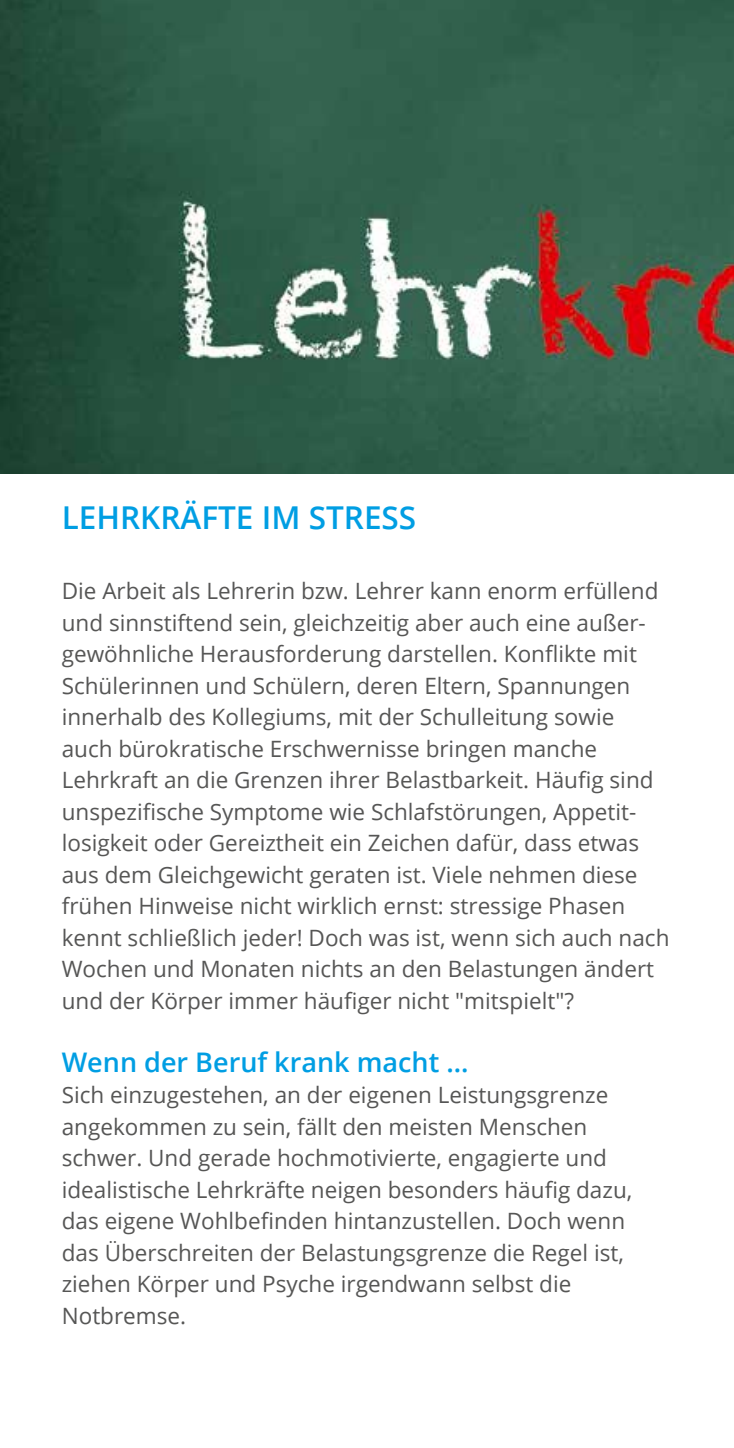
<style>
.page{position:relative;width:734px;height:1448px;background:#fff}
.page>*{position:absolute;margin:0;border:0;box-sizing:border-box;transform-origin:0 0}
.t1{font:600 31.5px "Open Sans";color:#009ee3}
.t2{font:600 27px "Open Sans";color:#009ee3}
.t3{font:22.5px/31.5px "Open Sans";color:#565655}
</style>
<div class="page">
<img style="left:0;top:0;width:733px;height:473px">
<h1 class="t1" style="left:62px;top:496px;width:356px">LEHRKRÄFTE IM STRESS</h1>
<p class="t3" style="left:62px;top:575px;width:609px">Die Arbeit als Lehrerin bzw. Lehrer kann enorm erfüllend und sinnstiftend sein, gleichzeitig aber auch eine außer&shy;gewöhnliche Herausforderung darstellen. Konflikte mit Schülerinnen und Schülern, deren Eltern, Spannungen innerhalb des Kollegiums, mit der Schulleitung sowie auch bürokratische Erschwernisse bringen manche Lehrkraft an die Grenzen ihrer Belastbarkeit. Häufig sind unspezifische Symptome wie Schlafstörungen, Appetit&shy;losigkeit oder Gereiztheit ein Zeichen dafür, dass etwas aus dem Gleichgewicht geraten ist. Viele nehmen diese frühen Hinweise nicht wirklich ernst: stressige Phasen kennt schließlich jeder! Doch was ist, wenn sich auch nach Wochen und Monaten nichts an den Belastungen ändert und der Körper immer häufiger nicht "mitspielt"?</p>
<p class="t2" style="left:62px;top:1043px;width:408px">Wenn der Beruf krank macht ...</p>
<p class="t3" style="left:62px;top:1079px;width:572px">Sich einzugestehen, an der eigenen Leistungsgrenze angekommen zu sein, fällt den meisten Menschen schwer. Und gerade hochmotivierte, engagierte und idealistische Lehrkräfte neigen besonders häufig dazu, das eigene Wohlbefinden hintanzustellen. Doch wenn das Überschreiten der Belastungsgrenze die Regel ist, ziehen Körper und Psyche irgendwann selbst die Notbremse.</p>
</div>
